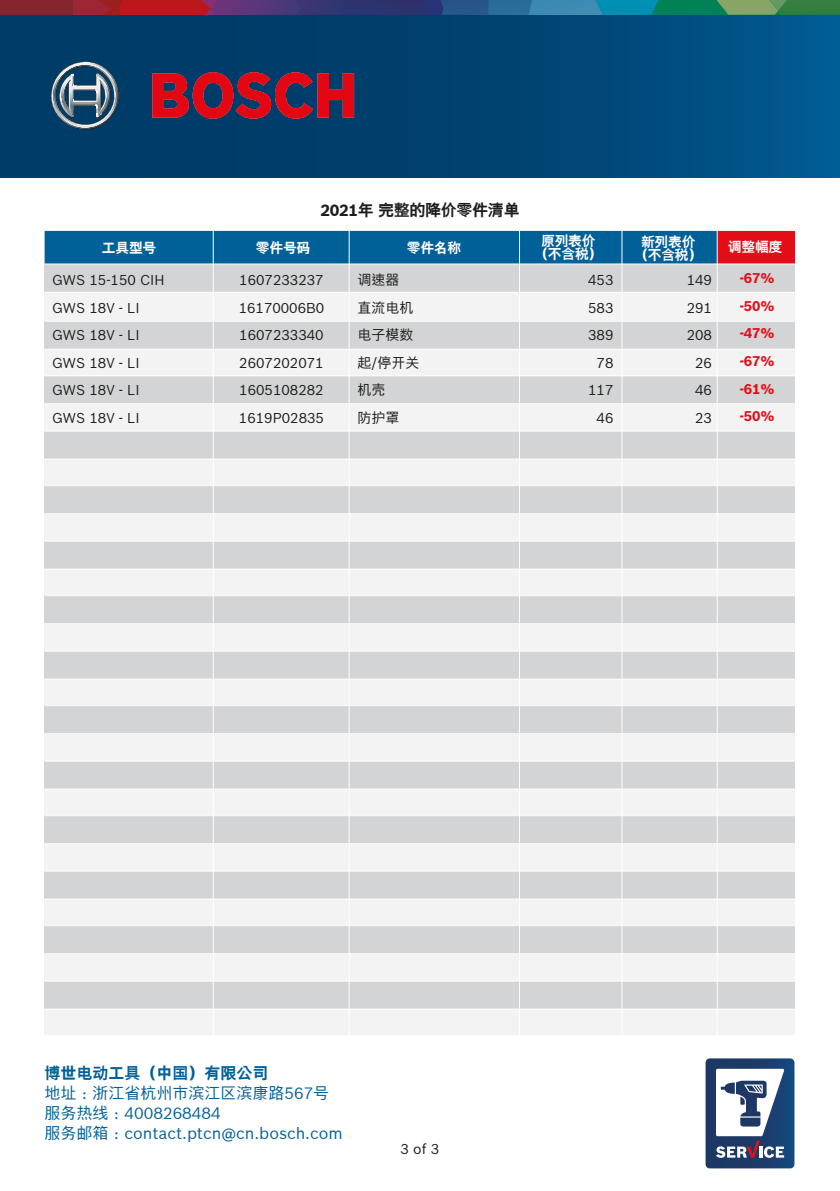
<style>
.page{position:relative;width:840px;height:1191px;background:#fff}
.page>*{position:absolute;margin:0;border:0;box-sizing:border-box;transform-origin:0 0}
.t1{font:16px/20px "Bosch Sans CHT";color:#006098}
.t2{font:700 16px "Bosch Sans CHT";color:#006098}
.t3{font:700 16px "Bosch Sans CHT";letter-spacing:-.02em;color:#1d1d1b}
.t4{font:14px/27.4px "Bosch Sans";color:#1d1d1b;text-align:right}
.t5{font:14px/27.4px "Bosch Sans CHT";color:#1d1d1b}
.t6{font:700 13.8px/13.4px "Bosch Sans CHT";letter-spacing:-.02em;color:#fff;text-align:center}
.t7{font:700 13.8px/27.6px "Bosch Sans";color:#e30d18;text-align:justify}
</style>
<div class="page">
<div style="left:0;top:13px;width:839px;height:165px;background:linear-gradient(to right,#00355f,#005388)"></div>
<svg style="left:51px;top:62px;width:68px;height:67px;background:#486a83"></svg>
<svg style="left:91px;top:107px;width:11px;height:8px"></svg>
<svg style="left:152px;top:72px;width:202px;height:47px;background:#861f39"></svg>
<svg style="left:705px;top:1058px;width:90px;height:111px"></svg>
<div style="left:0;top:0;width:73px;height:15px;background:#86252d"></div>
<svg style="left:73px;top:0;width:766px;height:15px;background:#4a586b"></svg>
<div style="left:45px;top:231px;width:749px;height:33px;background:#006098"></div>
<div style="left:717px;top:231px;width:77px;height:33px;background:#e30d18"></div>
<div style="left:45px;top:264px;width:749px;height:28px;background:#d3d4d6"></div>
<div style="left:45px;top:292px;width:749px;height:29px;background:#f3f3f4"></div>
<div style="left:45px;top:321px;width:749px;height:28px;background:#d3d4d6"></div>
<div style="left:45px;top:349px;width:749px;height:27px;background:#f3f3f4"></div>
<div style="left:45px;top:376px;width:749px;height:27px;background:#d3d4d6"></div>
<hr style="left:45px;top:349px;width:750px;height:1px;background:#fff">
<hr style="left:45px;top:375px;width:750px;height:1px;background:#fff">
<hr style="left:45px;top:321px;width:750px;height:1px;background:#fff">
<hr style="left:45px;top:292px;width:750px;height:1px;background:#fff">
<div style="left:45px;top:403px;width:749px;height:27px;background:#f3f3f4"></div>
<div style="left:45px;top:404px;width:749px;height:27px;background:#f3f3f4"></div>
<div style="left:45px;top:431px;width:749px;height:28px;background:#d3d4d6"></div>
<div style="left:45px;top:459px;width:749px;height:27px;background:#f3f3f4"></div>
<div style="left:45px;top:486px;width:749px;height:27px;background:#d3d4d6"></div>
<hr style="left:45px;top:459px;width:750px;height:1px;background:#fff">
<hr style="left:45px;top:485px;width:750px;height:1px;background:#fff">
<hr style="left:45px;top:431px;width:750px;height:1px;background:#fff">
<div style="left:45px;top:513px;width:749px;height:27px;background:#f3f3f4"></div>
<div style="left:45px;top:514px;width:749px;height:27px;background:#f3f3f4"></div>
<div style="left:45px;top:541px;width:749px;height:28px;background:#d3d4d6"></div>
<div style="left:45px;top:569px;width:749px;height:27px;background:#f3f3f4"></div>
<div style="left:45px;top:596px;width:749px;height:27px;background:#d3d4d6"></div>
<hr style="left:45px;top:569px;width:750px;height:1px;background:#fff">
<hr style="left:45px;top:595px;width:750px;height:1px;background:#fff">
<hr style="left:45px;top:541px;width:750px;height:1px;background:#fff">
<div style="left:45px;top:623px;width:749px;height:27px;background:#f3f3f4"></div>
<div style="left:45px;top:624px;width:749px;height:27px;background:#f3f3f4"></div>
<div style="left:45px;top:651px;width:749px;height:28px;background:#d3d4d6"></div>
<div style="left:45px;top:679px;width:749px;height:27px;background:#f3f3f4"></div>
<div style="left:45px;top:706px;width:749px;height:27px;background:#d3d4d6"></div>
<hr style="left:45px;top:679px;width:750px;height:1px;background:#fff">
<hr style="left:45px;top:705px;width:750px;height:1px;background:#fff">
<hr style="left:45px;top:651px;width:750px;height:1px;background:#fff">
<div style="left:45px;top:733px;width:749px;height:27px;background:#f3f3f4"></div>
<div style="left:45px;top:734px;width:749px;height:27px;background:#f3f3f4"></div>
<div style="left:45px;top:761px;width:749px;height:28px;background:#d3d4d6"></div>
<div style="left:45px;top:789px;width:749px;height:27px;background:#f3f3f4"></div>
<div style="left:45px;top:816px;width:749px;height:27px;background:#d3d4d6"></div>
<hr style="left:45px;top:788px;width:750px;height:1px;background:#fff">
<hr style="left:45px;top:815px;width:750px;height:1px;background:#fff">
<hr style="left:45px;top:761px;width:750px;height:1px;background:#fff">
<div style="left:45px;top:843px;width:749px;height:27px;background:#f3f3f4"></div>
<div style="left:45px;top:871px;width:749px;height:28px;background:#d3d4d6"></div>
<div style="left:45px;top:899px;width:749px;height:27px;background:#f3f3f4"></div>
<div style="left:45px;top:925px;width:749px;height:28px;background:#d3d4d6"></div>
<hr style="left:45px;top:898px;width:750px;height:1px;background:#fff">
<hr style="left:45px;top:925px;width:750px;height:1px;background:#fff">
<div style="left:45px;top:953px;width:749px;height:27px;background:#f3f3f4"></div>
<div style="left:45px;top:981px;width:749px;height:28px;background:#d3d4d6"></div>
<div style="left:45px;top:1009px;width:749px;height:27px;background:#f3f3f4"></div>
<hr style="left:45px;top:1008px;width:750px;height:1px;background:#fff">
<hr style="left:45px;top:1035px;width:750px;height:1px;background:#fff">
<hr style="left:45px;top:264px;width:750px;height:1px;background:#fff">
<hr style="left:348px;top:230px;width:1px;height:806px;background:#fff">
<hr style="left:213px;top:230px;width:1px;height:806px;background:#fff">
<hr style="left:519px;top:230px;width:1px;height:806px;background:#fff">
<hr style="left:621px;top:230px;width:1px;height:806px;background:#fff">
<hr style="left:716px;top:230px;width:1px;height:806px;background:#fff">
<p class="t3" style="left:320px;top:198px;width:200px">2021年 完整的降价零件清单</p>
<p class="t6" style="left:102px;top:240px;width:56px">工具型号</p>
<p class="t6" style="left:256px;top:240px;width:56px">零件号码</p>
<p class="t6" style="left:406px;top:240px;width:56px">零件名称</p>
<p class="t4" style="left:52px;top:266px;width:114px;text-align:left">GWS 15-150 CIH<br>GWS 18V - LI<br>GWS 18V - LI<br>GWS 18V - LI<br>GWS 18V - LI<br>GWS 18V - LI</p>
<p class="t5" style="left:357px;top:266px;width:63px">调速器<br>直流电机电子模数起/停开关机壳<br>防护罩</p>
<p class="t4" style="left:238px;top:266px;width:87px;text-align:justify">1607233237<br>16170006B0<br>1607233340<br>2607202071<br>1605108282<br>1619P02835</p>
<p class="t6" style="left:541px;top:233px;width:56px">原列表价</p>
<p class="t6" style="left:727px;top:239px;width:56px">调整幅度</p>
<p class="t6" style="left:634px;top:234px;width:69px">新列表价（不含税）</p>
<p class="t6" style="left:534px;top:247px;width:69px">（不含税）</p>
<p class="t4" style="left:588px;top:266px;width:27px">453<br>583<br>389<br>78<br>117<br>46</p>
<p class="t4" style="left:686px;top:266px;width:27px">149<br>291<br>208<br>26<br>46<br>23</p>
<p class="t7" style="left:739px;top:263px;width:36px">-67% -50% -47% -67% -61% -50%</p>
<p class="t2" style="left:45px;top:1060px;width:225px">博世电动工具（中国）有限公司</p>
<p class="t1" style="left:45px;top:1082px;width:299px">地址：浙江省杭州市滨江区滨康路567号服务热线：4008268484<br>服务邮箱：contact.ptcn@cn.bosch.com</p>
<p class="t4" style="left:400px;top:1135px;width:40px">3 of 3</p>
</div>
